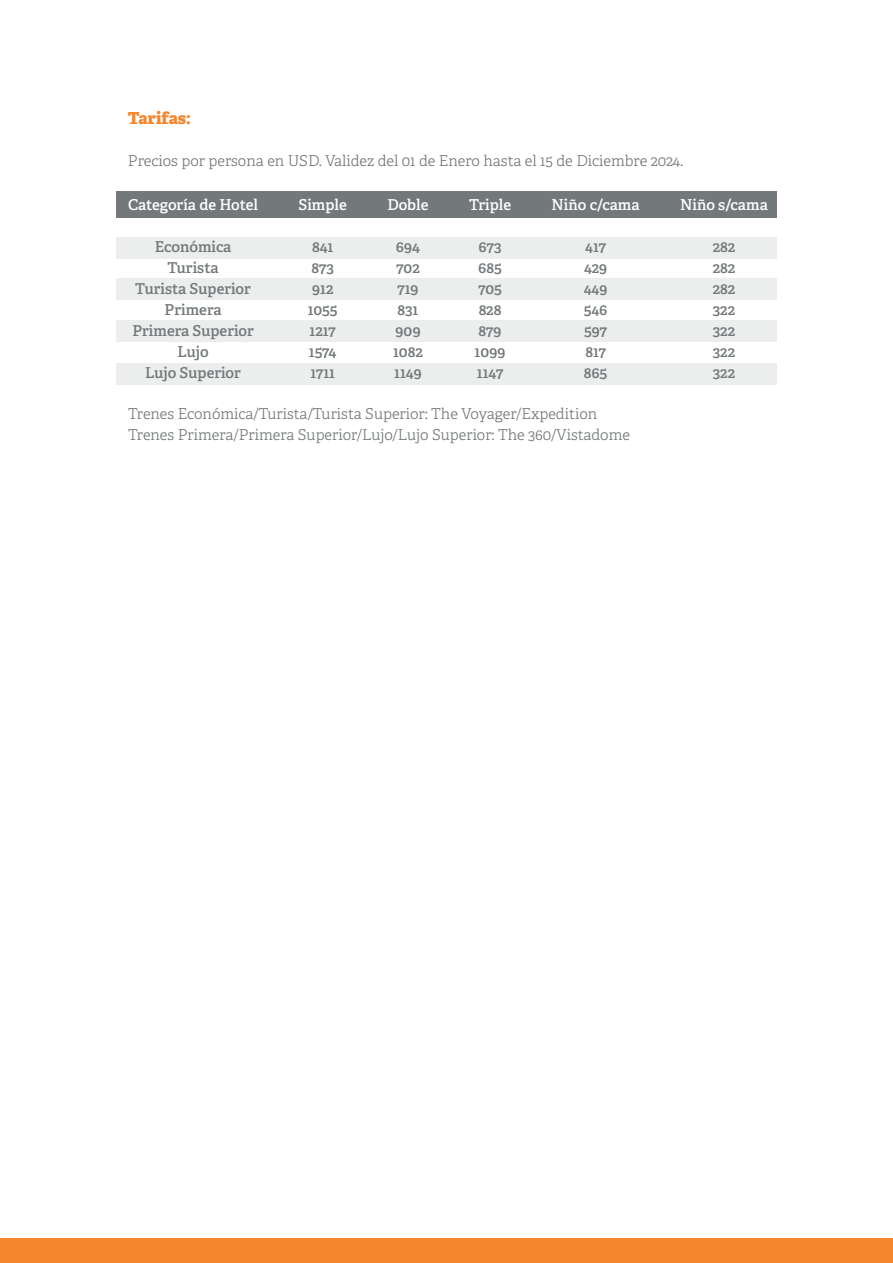
<style>
.page{position:relative;width:893px;height:1263px;background:#fff}
.page>*{position:absolute;margin:0;border:0;box-sizing:border-box;transform-origin:0 0}
.t1{font:800 16.5px "Adelle";letter-spacing:-.005em;color:#f5862e}
.t2{font:300 15px/21px "Adelle";color:#73787a}
.t3{font:600 15px/21px "Adelle";letter-spacing:-.005em;color:#73787a}
.t4{font:600 15px "Adelle";color:#fff}
</style>
<div class="page">
<div style="left:0;top:1238px;width:893px;height:25px;background:#f5862e"></div>
<div style="left:116px;top:191px;width:661px;height:26px;background:#73787a"></div>
<div style="left:116px;top:237px;width:661px;height:22px;background:#eceded"></div>
<div style="left:116px;top:278px;width:661px;height:22px;background:#eceded"></div>
<div style="left:116px;top:320px;width:661px;height:21px;background:#eceded"></div>
<div style="left:116px;top:363px;width:661px;height:22px;background:#eceded"></div>
<p class="t1" style="left:128px;top:107px;width:65px">Tarifas:</p>
<p class="t2" style="left:128px;top:150px;width:557px">Precios por persona en USD. Validez del 01 de Enero hasta el 15 de Diciembre 2024.</p>
<p class="t4" style="left:128px;top:196px;width:131px">Categoría de Hotel</p>
<p class="t3" style="left:132px;top:237px;width:123px;text-align:center">Económica<br>Turista<br>Turista Superior<br>Primera<br>Primera Superior<br>Lujo<br>Lujo Superior</p>
<p class="t4" style="left:552px;top:196px;width:90px">Niño c/cama</p>
<p class="t3" style="left:584px;top:237px;width:25px;text-align:justify">417<br>429<br>449<br>546<br>597<br>817<br>865</p>
<p class="t4" style="left:680px;top:196px;width:89px">Niño s/cama</p>
<p class="t3" style="left:713px;top:237px;width:24px;text-align:justify">282<br>282<br>282<br>322<br>322<br>322<br>322</p>
<p class="t4" style="left:299px;top:196px;width:50px">Simple</p>
<p class="t3" style="left:308px;top:237px;width:31px">841<br>873<br>912<br>1055<br>1217<br>1574<br>1711</p>
<p class="t4" style="left:469px;top:196px;width:44px">Triple</p>
<p class="t3" style="left:475px;top:237px;width:33px">673<br>685<br>705<br>828<br>879<br>1099<br>1147</p>
<p class="t4" style="left:387px;top:196px;width:43px">Doble</p>
<p class="t3" style="left:393px;top:237px;width:31px">694<br>702<br>719<br>831<br>909<br>1082<br>1149</p>
<p class="t2" style="left:128px;top:403px;width:504px">Trenes Económica/Turista/Turista Superior: The Voyager/Expedition<br>Trenes Primera/Primera Superior/Lujo/Lujo Superior: The 360/Vistadome</p>
</div>
